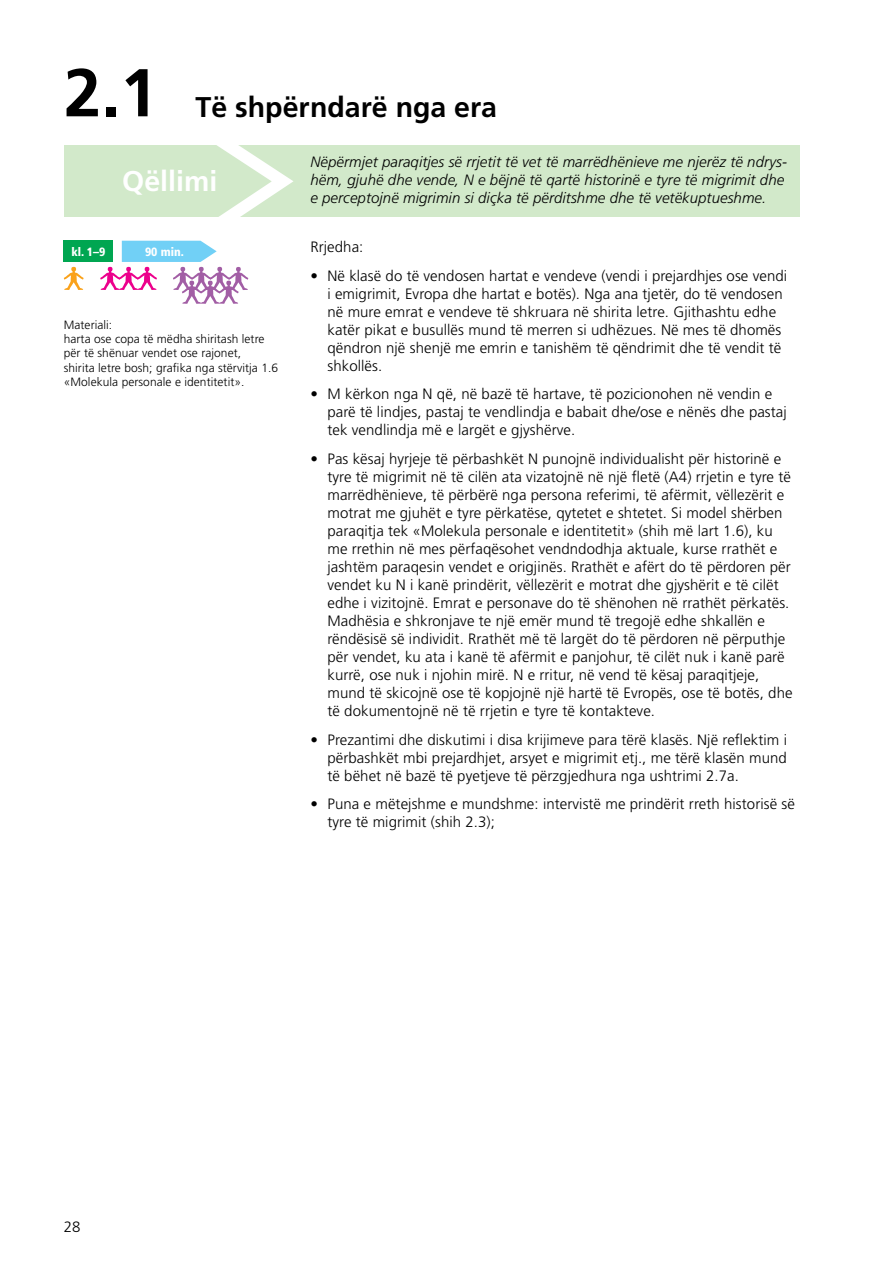
<style>
.page{position:relative;width:893px;height:1263px;background:#fff}
.page>*{position:absolute;margin:0;border:0;box-sizing:border-box;transform-origin:0 0}
.t1{font:700 67.5px "Frutiger";color:#000}
.t2{font:700 28.5px "Frutiger";color:#000}
.t3{font:700 28.5px "Frutiger";color:#fff}
.t4{font:300 15px/18px "Frutiger LT Pro";letter-spacing:.005em;color:#000}
.t5{font:italic 300 15px/18px "Frutiger";letter-spacing:.005em;color:#000}
.t6{font:300 15px "Frutiger";color:#000}
.t7{font:300 12px/14.4px "Frutiger LT Pro";letter-spacing:.005em;color:#000}
.t8{font:900 condensed 12px "Frutiger";color:#fff}
</style>
<div class="page">
<div style="left:64px;top:146px;width:735px;height:71px;background:#d2e9ca"></div>
<div style="left:64px;top:241px;width:49px;height:21px;background:#00a651"></div>
<svg style="left:100px;top:145px;width:204px;height:159px"></svg>
<svg style="left:64px;top:267px;width:20px;height:23px"></svg>
<h1 class="t1" style="left:64px;top:53px;width:95px">2.1</h1>
<h2 class="t2" style="left:196px;top:91px;width:303px">Të shpërndarë nga era</h2>
<h2 class="t3" style="left:122px;top:165px;width:97px">Qëllimi</h2>
<p class="t8" style="left:71px;top:244px;width:36px">kl. 1–9</p>
<p class="t8" style="left:145px;top:244px;width:40px">90 min.</p>
<p class="t7" style="left:64px;top:317px;width:216px">Materiali:<br>harta ose copa të mëdha shiritash letre për të shënuar vendet ose rajonet,<br>shirita letre bosh; grafika nga stërvitja 1.6 «Molekula personale e identitetit».</p>
<p class="t5" style="left:310px;top:153px;width:478px">Nëpërmjet paraqitjes së rrjetit të vet të marrëdhënieve me njerëz të ndrys&shy;hëm, gjuhë dhe vende, N e bëjnë të qartë historinë e tyre të migrimit dhe e perceptojnë migrimin si diçka të përditshme dhe të vetëkuptueshme.</p>
<p class="t4" style="left:310px;top:238px;width:55px">Rrjedha:</p>
<p class="t4" style="left:327px;top:266px;width:461px;text-indent:-17px">• Në klasë do të vendosen hartat e vendeve (vendi i prejardhjes ose vendi i emigrimit, Evropa dhe hartat e botës). Nga ana tjetër, do të vendosen në mure emrat e vendeve të shkruara në shirita letre. Gjithashtu edhe katër pikat e busullës mund të merren si udhëzues. Në mes të dhomës qëndron një shenjë me emrin e tanishëm të qëndrimit dhe të vendit të shkollës.</p>
<p class="t4" style="left:327px;top:385px;width:461px;text-indent:-17px">• M kërkon nga N që, në bazë të hartave, të pozicionohen në vendin e parë të lindjes, pastaj te vendlindja e babait dhe/ose e nënës dhe pastaj tek vendlindja më e largët e gjyshërve.</p>
<p class="t4" style="left:327px;top:450px;width:467px;text-indent:-17px">• Pas kësaj hyrjeje të përbashkët N punojnë individualisht për historinë e tyre të migrimit në të cilën ata vizatojnë në një fletë (A4) rrjetin e tyre të marrëdhënieve, të përbërë nga persona referimi, të afërmit, vëllezërit e motrat me gjuhët e tyre përkatëse, qytetet e shtetet. Si model shërben paraqitja tek «Molekula personale e identitetit» (shih më lart 1.6), ku me rrethin në mes përfaqësohet vendndodhja aktuale, kurse rrathët e jashtëm paraqesin vendet e origjinës. Rrathët e afërt do të përdoren për vendet ku N i kanë prindërit, vëllezërit e motrat dhe gjyshërit e të cilët edhe i vizitojnë. Emrat e personave do të shënohen në rrathët përkatës.<br>Madhësia e shkronjave te një emër mund të tregojë edhe shkallën e rëndësisë së individit. Rrathët më të largët do të përdoren në përputhje për vendet, ku ata i kanë të afërmit e panjohur, të cilët nuk i kanë parë kurrë, ose nuk i njohin mirë. N e rritur, në vend të kësaj paraqitjeje, mund të skicojnë ose të kopjojnë një hartë të Evropës, ose të botës, dhe të dokumentojnë në të rrjetin e tyre të kontakteve.</p>
<p class="t4" style="left:327px;top:730px;width:461px;text-align:justify;text-indent:-17px">• Prezantimi dhe diskutimi i disa krijimeve para tërë klasës. Një reflektim i përbashkët mbi prejardhjet, arsyet e migrimit etj., me tërë klasën mund të bëhet në bazë të pyetjeve të përzgjedhura nga ushtrimi 2.7a.</p>
<p class="t4" style="left:327px;top:795px;width:469px;text-indent:-17px">• Puna e mëtejshme e mundshme: intervistë me prindërit rreth historisë së tyre të migrimit (shih 2.3);</p>
<p class="t6" style="left:64px;top:1218px;width:18px">28</p>
</div>
